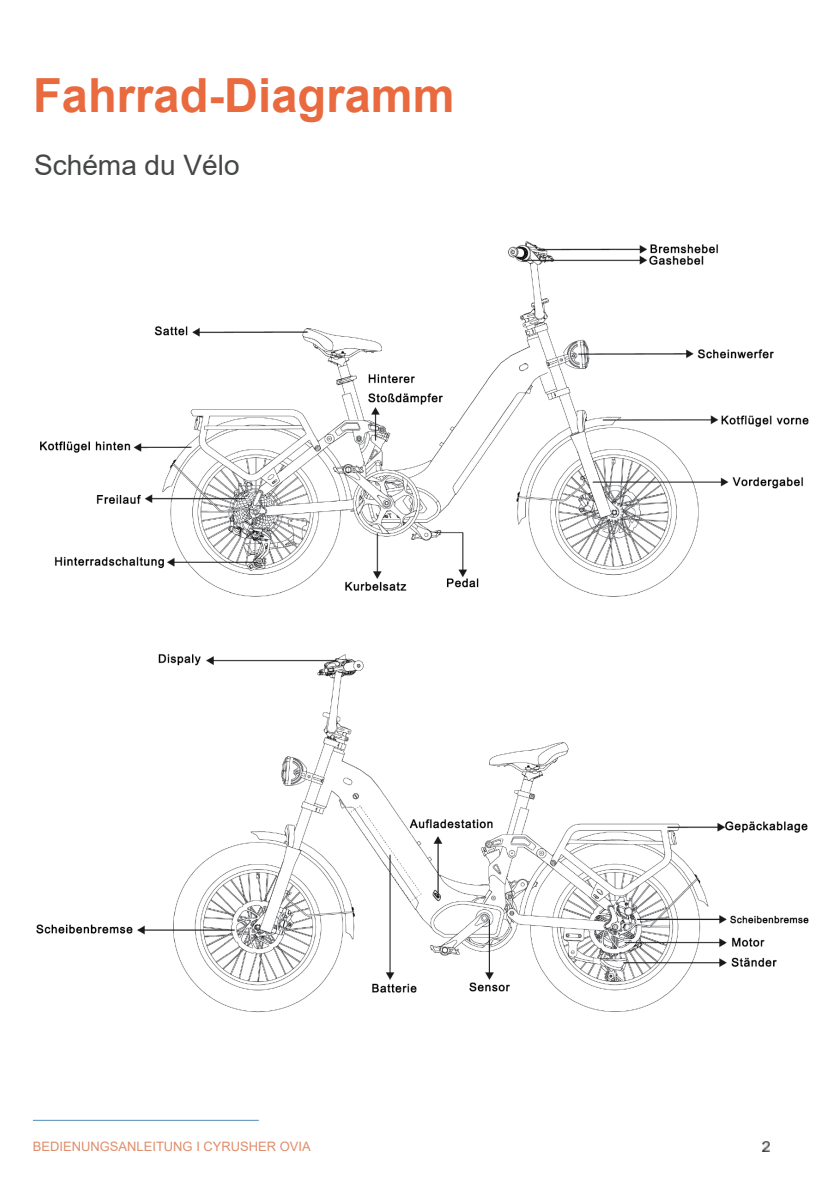
<style>
.page{position:relative;width:840px;height:1192px;background:#fff}
.page>*{position:absolute;margin:0;border:0;box-sizing:border-box;transform-origin:0 0}
.t1{font:700 47px "Arial";color:#e96a3e}
.t2{font:28px "Arial";color:#454647}
.t3{font:13px "Arial";color:#df8e6d}
</style>
<div class="page">
<svg style="left:763px;top:1141px;width:6px;height:9px"></svg>
<hr style="left:33px;top:1119px;width:226px;height:1px;background:#538cb7">
<img style="left:36px;top:240px;width:773px;height:773px">
<h1 class="t1" style="left:33px;top:62px;width:423px">Fahrrad-Diagramm</h1>
<h2 class="t2" style="left:34px;top:146px;width:207px">Schéma du Vélo</h2>
<p class="t3" style="left:33px;top:1136px;width:279px">BEDIENUNGSANLEITUNG I CYRUSHER OVIA</p>
</div>
